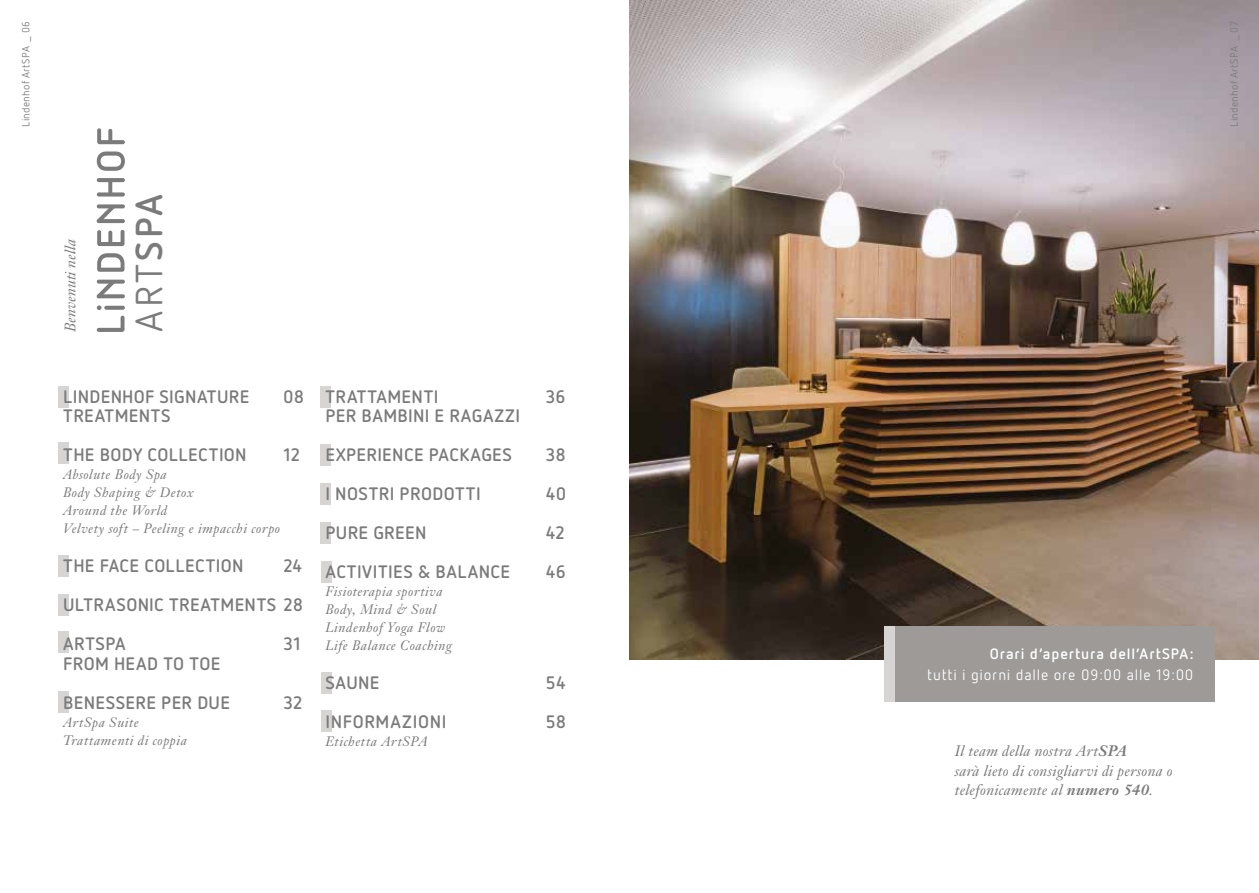
<style>
.page{position:relative;width:1259px;height:893px;background:#fff}
.page>*{position:absolute;margin:0;border:0;box-sizing:border-box;transform-origin:0 0}
.t1{font:37.5px "Netto OT";color:#7c7b7b}
.t2{font:700 18px/39px "Netto OT";letter-spacing:.02em;color:#7c7b7b}
.t3{font:italic 15px/19.5px "Janson Text";letter-spacing:.015em;color:#7c7b7b}
.t4{font:15px "Netto OT";letter-spacing:.05em;color:#fff}
.t5{font:700 15px "Netto OT";letter-spacing:.06em;color:#fff}
.t6{font:italic 13.5px/18px "Janson Text";letter-spacing:.04em;color:#7c7b7b}
.t7{font:10.5px "Netto OT";letter-spacing:.03em;color:#7c7b7b}
.s1{font-weight:700}
</style>
<div class="page">
<img style="left:629px;top:0;width:630px;height:659px">
<svg style="left:97px;top:128px;width:28px;height:204px"></svg>
<svg style="left:97px;top:204px;width:28px;height:4px"></svg>
<div style="left:58px;top:386px;width:11px;height:21px;background:#d7d4d4"></div>
<div style="left:58px;top:442px;width:11px;height:21px;background:#d7d4d4"></div>
<div style="left:58px;top:555px;width:11px;height:21px;background:#d7d4d4"></div>
<div style="left:58px;top:595px;width:11px;height:21px;background:#d7d4d4"></div>
<div style="left:58px;top:631px;width:11px;height:22px;background:#d7d4d4"></div>
<div style="left:58px;top:691px;width:11px;height:21px;background:#d7d4d4"></div>
<div style="left:320px;top:386px;width:11px;height:21px;background:#d7d4d4"></div>
<div style="left:321px;top:561px;width:10px;height:22px;background:#d7d4d4"></div>
<div style="left:321px;top:672px;width:10px;height:21px;background:#d7d4d4"></div>
<div style="left:321px;top:711px;width:10px;height:21px;background:#d7d4d4"></div>
<div style="left:320px;top:444px;width:11px;height:22px;background:#d7d4d4"></div>
<div style="left:320px;top:483px;width:11px;height:21px;background:#d7d4d4"></div>
<div style="left:320px;top:522px;width:11px;height:22px;background:#d7d4d4"></div>
<div style="left:895px;top:626px;width:319px;height:76px;background:#9d9a98"></div>
<div style="left:884px;top:626px;width:11px;height:76px;background:#d7d4d4"></div>
<p class="t7" style="left:19px;top:127px;width:107px;rotate:-90deg">Lindenhof ArtSPA _ 06</p>
<p class="t7" style="left:1227px;top:41px;width:22px;rotate:-90deg">_ 07</p>
<p class="t7" style="left:1227px;top:127px;width:82px;rotate:-90deg">Lindenhof ArtSPA</p>
<p class="t3" style="left:61px;top:332px;width:94px;rotate:-90deg">Benvenuti nella</p>
<h1 class="t1" style="left:126px;top:332px;width:139px;rotate:-90deg">ART<span class="s1">SPA</span></h1>
<p class="t2" style="left:63px;top:376px;width:188px">LINDENHOF SIGNATURE</p>
<p class="t2" style="left:283px;top:376px;width:22px">08</p>
<p class="t2" style="left:63px;top:396px;width:185px">TREATMENTS<br>THE BODY COLLECTION</p>
<p class="t2" style="left:284px;top:435px;width:18px">12</p>
<p class="t6" style="left:63px;top:466px;width:218px">Absolute Body Spa<br>Body Shaping &amp; Detox<br>Around the World<br>Velvety soft – Peeling e impacchi corpo</p>
<p class="t2" style="left:63px;top:546px;width:182px">THE FACE COLLECTION</p>
<p class="t2" style="left:63px;top:546px;width:242px;text-align:justify;text-indent:220px">24<br>ULTRASONIC TREATMENTS 28<br>ARTSPA</p>
<p class="t2" style="left:284px;top:624px;width:19px">31</p>
<p class="t2" style="left:63px;top:643px;width:168px">FROM HEAD TO TOE<br>BENESSERE PER DUE</p>
<p class="t6" style="left:63px;top:713px;width:125px">ArtSpa Suite<br>Trattamenti di coppia</p>
<p class="t2" style="left:284px;top:682px;width:21px">32</p>
<p class="t2" style="left:325px;top:376px;width:114px">TRATTAMENTI</p>
<p class="t2" style="left:546px;top:376px;width:21px">36</p>
<p class="t2" style="left:325px;top:396px;width:196px">PER BAMBINI E RAGAZZI<br>EXPERIENCE PACKAGES</p>
<p class="t2" style="left:546px;top:435px;width:22px">38</p>
<p class="t2" style="left:325px;top:474px;width:157px">I NOSTRI PRODOTTI</p>
<p class="t2" style="left:546px;top:474px;width:22px">40</p>
<p class="t2" style="left:325px;top:513px;width:103px">PURE GREEN</p>
<p class="t2" style="left:546px;top:513px;width:20px">42</p>
<p class="t2" style="left:325px;top:552px;width:186px">ACTIVITIES &amp; BALANCE</p>
<p class="t2" style="left:546px;top:552px;width:21px">46</p>
<p class="t6" style="left:325px;top:583px;width:128px">Fisioterapia sportiva<br>Body, Mind &amp; Soul<br>Lindenhof Yoga Flow<br>Life Balance Coaching</p>
<p class="t2" style="left:325px;top:663px;width:55px">SAUNE</p>
<p class="t2" style="left:546px;top:663px;width:21px">54</p>
<p class="t2" style="left:325px;top:702px;width:122px">INFORMAZIONI</p>
<p class="t2" style="left:546px;top:702px;width:22px">58</p>
<p class="t6" style="left:325px;top:733px;width:104px">Etichetta ArtSPA</p>
<p class="t5" style="left:989px;top:645px;width:205px">Orari d’apertura dell’ArtSPA:</p>
<p class="t4" style="left:927px;top:666px;width:268px">tutti i giorni dalle ore 09:00 alle 19:00</p>
<p class="t3" style="left:955px;top:741px;width:219px">Il team della nostra Art<span class="s1">SPA<br></span>sarà lieto di consigliarvi di persona o telefonicamente al <span class="s1">numero 540</span>.</p>
</div>
